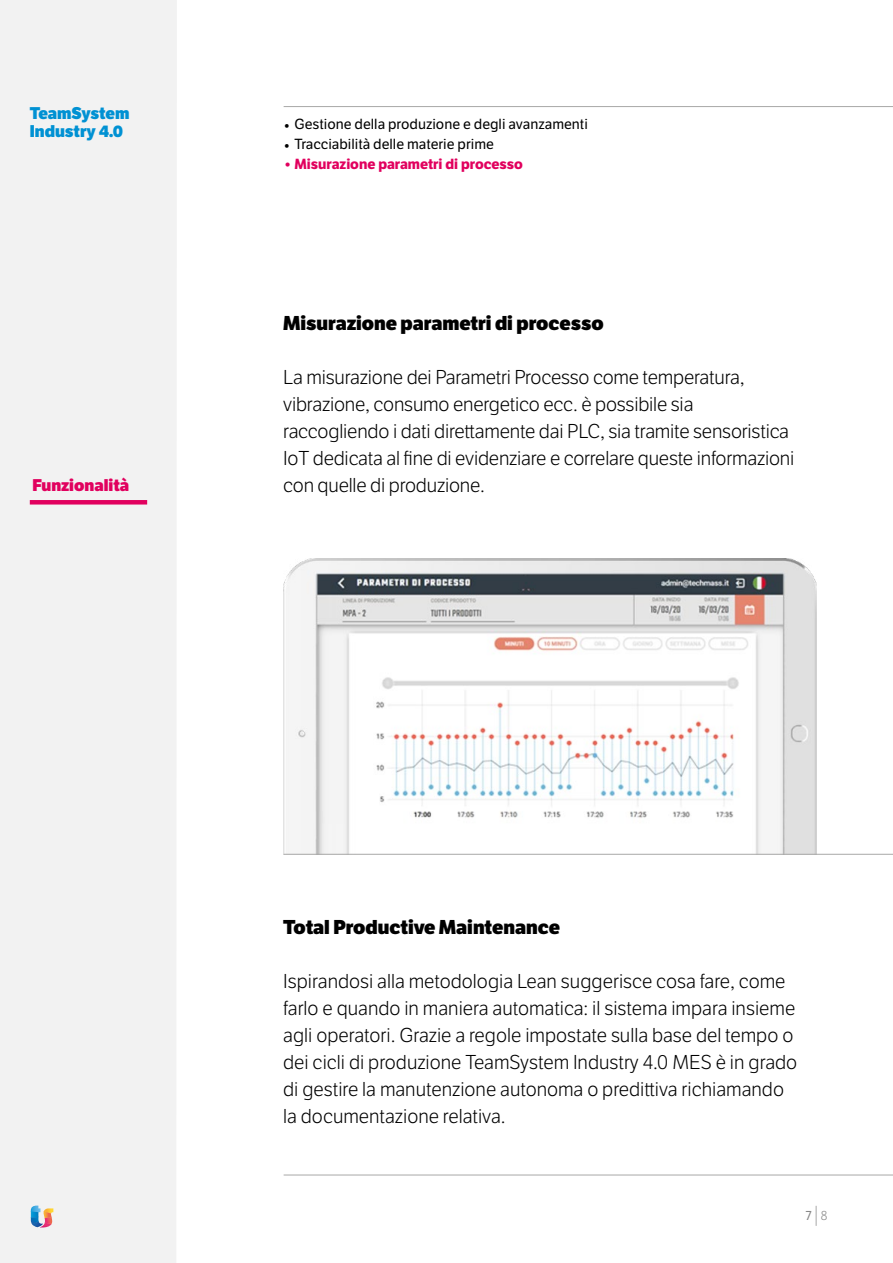
<style>
.page{position:relative;width:893px;height:1263px;background:#fff}
.page>*{position:absolute;margin:0;border:0;box-sizing:border-box;transform-origin:0 0}
.t1{font:300 19.5px/27px "LFT Etica";letter-spacing:-.01em;color:#000}
.t2{font:800 19.5px "LFT Etica";color:#000}
.t3{font:800 16.5px/18px "LFT Etica";color:#0091d3}
.t4{font:800 16.5px "LFT Etica";color:#e1005e}
.t5{font:14.25px "LFT Etica";color:#000}
.t6{font:700 14.25px "LFT Etica";color:#e1005e}
.t7{font:12.75px "LFT Etica";color:#878787}
.s1{font-family:"Minion Pro"}
.s2{font-weight:300}
</style>
<div class="page">
<svg style="left:816px;top:1206px;width:1px;height:20px"></svg>
<img style="left:283px;top:559px;width:533px;height:295px">
<hr style="left:284px;top:106px;width:609px;height:1px;background:#a8a8a7">
<hr style="left:284px;top:1175px;width:609px;height:1px;background:#a8a8a7">
<hr style="left:284px;top:854px;width:609px;height:1px;background:#a8a8a7">
<div style="left:0;top:0;width:177px;height:1263px;background:#f2f2f2"></div>
<svg style="left:31px;top:1205px;width:22px;height:22px"></svg>
<hr style="left:30px;top:500px;width:117px;height:4px;background:#e1005e">
<p class="t3" style="left:30px;top:105px;width:101px">TeamSystem<br>Industry 4.0</p>
<p class="t5" style="left:284px;top:116px;width:305px"><span class="s1">•</span> Gestione della produzione e degli avanzamenti</p>
<p class="t5" style="left:284px;top:136px;width:211px"><span class="s1">•</span> Tracciabilità delle materie prime</p>
<p class="t6" style="left:284px;top:155px;width:240px">• Misurazione parametri di processo</p>
<p class="t4" style="left:32px;top:475px;width:98px">Funzionalità</p>
<p class="t2" style="left:283px;top:311px;width:322px">Misurazione parametri di processo</p>
<p class="t1" style="left:283px;top:365px;width:513px">La misurazione dei Parametri Processo come temperatura, vibrazione, consumo energetico ecc. è possibile sia raccogliendo i dati direttamente dai PLC, sia tramite sensoristica IoT dedicata al fine di evidenziare e correlare queste informazioni con quelle di produzione.</p>
<p class="t2" style="left:283px;top:915px;width:278px">Total Productive Maintenance</p>
<p class="t1" style="left:283px;top:968px;width:516px">Ispirandosi alla metodologia Lean suggerisce cosa fare, come farlo e quando in maniera automatica: il sistema impara insieme agli operatori. Grazie a regole impostate sulla base del tempo o dei cicli di produzione TeamSystem Industry 4.0 MES è in grado di gestire la manutenzione autonoma o predittiva richiamando la documentazione relativa.</p>
<p class="t7" style="left:806px;top:1208px;width:23px">7 <span class="s2">8</span></p>
</div>
